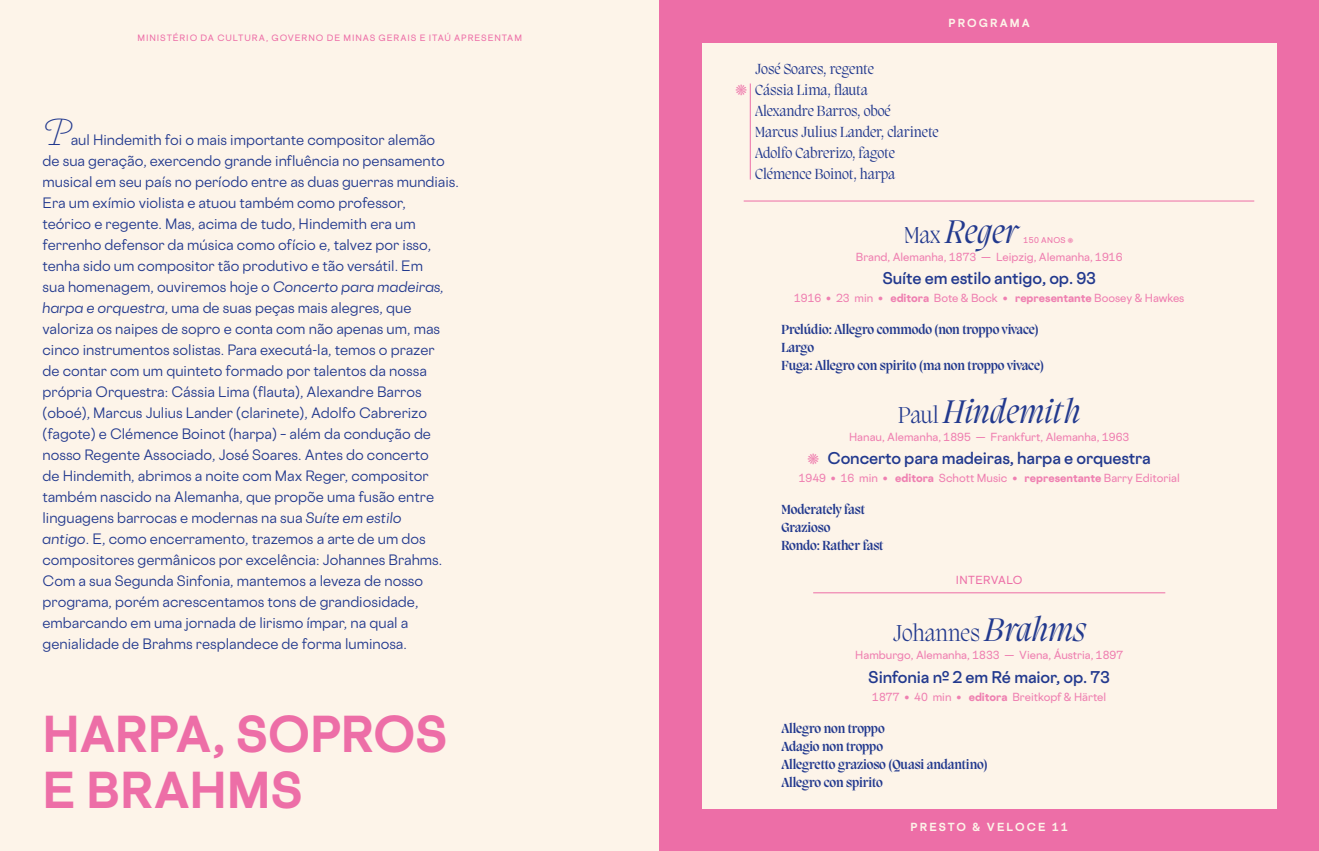
<style>
.page{position:relative;width:1319px;height:851px;background:#fff}
.page>*{position:absolute;margin:0;border:0;box-sizing:border-box;transform-origin:0 0}
.t1{font:700 46.5px/56.1px "Cosmica";letter-spacing:-.005em;color:#ed6ea7}
.t2{font:italic 39px "Marian Text 1554";color:#22398e}
.t3{font:italic 33.45px "Migra";letter-spacing:.02em;color:#22398e}
.t4{font:300 23.55px "Migra";color:#22398e}
.t5{font:600 15.3px "Cosmica";letter-spacing:-.01em;color:#22398e}
.t6{font:15px/21px "Migra";color:#22398e}
.t7{font:600 15px "Migra";color:#ed6ea7}
.t8{font:13.5px/21px "Cosmica";color:#22398e}
.t9{font:600 13.5px/18px "Migra";letter-spacing:-.01em;color:#22398e}
.t10{font:500 10.5px "Cosmica";color:#ef80b1}
.t11{font:700 10.5px "Cosmica";letter-spacing:.2em;color:#fdf4e9}
.t12{font:500 10.5px "Cosmica";letter-spacing:.04em;color:#ed6ea7}
.t13{font:500 8.25px "Cosmica";letter-spacing:.11em;color:#ed6ea7}
.t14{font:500 7.5px "Cosmica";letter-spacing:.04em;color:#ed6ea7}
.s1{font-style:italic}
.s2{font-weight:300;font-style:normal;font-size:23.55px}
.s3{font-family:"Migra";font-weight:600}
.s4{font-weight:400}
.s5{font-weight:800}
.s6{font-family:"Migra";font-size:15px;color:#ed6ea7}
.s7{font-weight:400;font-style:italic;font-size:33.45px}
</style>
<div class="page">
<div style="left:0;top:0;width:680px;height:850px;background:#fdf4e9"></div>
<div style="left:659px;top:0;width:659px;height:850px;background:#ed6ea7"></div>
<div style="left:702px;top:43px;width:574px;height:765px;background:#fdf4e9"></div>
<hr style="left:813px;top:592px;width:352px;height:1px;background:#ed6ea7">
<hr style="left:743px;top:201px;width:510px;height:1px;background:#ed6ea7">
<hr style="left:750px;top:83px;width:1px;height:96px;background:#ed6ea7">
<p class="t13" style="left:137px;top:33px;width:386px">MINISTÉRIO DA CULTURA, GOVERNO DE MINAS GERAIS E ITAÚ APRESENTAM</p>
<h2 class="t2" style="left:43px;top:107px;width:30px">P</h2>
<p class="t8" style="left:43px;top:129px;width:418px;text-indent:28px">aul Hindemith foi o mais importante compositor alemão<br>de sua geração, exercendo grande influência no pensamento musical em seu país no período entre as duas guerras mundiais.<br>Era um exímio violista e atuou também como professor,<br>teórico e regente. Mas, acima de tudo, Hindemith era um ferrenho defensor da música como ofício e, talvez por isso, tenha sido um compositor tão produtivo e tão versátil. Em<br>sua homenagem, ouviremos hoje o <span class="s1">Concerto para madeiras, harpa e orquestra</span>, uma de suas peças mais alegres, que valoriza os naipes de sopro e conta com não apenas um, mas cinco instrumentos solistas. Para executá-la, temos o prazer<br>de contar com um quinteto formado por talentos da nossa própria Orquestra: Cássia Lima (flauta), Alexandre Barros (oboé), Marcus Julius Lander (clarinete), Adolfo Cabrerizo (fagote) e Clémence Boinot (harpa) – além da condução de nosso Regente Associado, José Soares. Antes do concerto<br>de Hindemith, abrimos a noite com Max Reger, compositor também nascido na Alemanha, que propõe uma fusão entre linguagens barrocas e modernas na sua <span class="s1">Suíte em estilo<br>antigo</span>. E, como encerramento, trazemos a arte de um dos compositores germânicos por excelência: Johannes Brahms.<br>Com a sua Segunda Sinfonia, mantemos a leveza de nosso programa, porém acrescentamos tons de grandiosidade, embarcando em uma jornada de lirismo ímpar, na qual a genialidade de Brahms resplandece de forma luminosa.</p>
<h1 class="t1" style="left:43px;top:706px;width:406px">HARPA, SOPROS<br>E BRAHMS</h1>
<p class="t11" style="left:948px;top:17px;width:83px">PROGRAMA</p>
<p class="t7" style="left:735px;top:80px;width:12px">✺</p>
<p class="t6" style="left:755px;top:58px;width:185px">José Soares, regente<br>Cássia Lima, flauta<br>Alexandre Barros, oboé<br>Marcus Julius Lander, clarinete<br>Adolfo Cabrerizo, fagote<br>Clémence Boinot, harpa</p>
<h3 class="t3" style="left:904px;top:209px;width:115px"><span class="s2">Max</span> Reger</h3>
<p class="t14" style="left:1023px;top:236px;width:51px">150 ANOS <span class="s3">✺</span></p>
<p class="t10" style="left:855px;top:251px;width:268px">Brand, Alemanha, 1873 — Leipzig, Alemanha, 1916</p>
<p class="t10" style="left:794px;top:292px;width:392px">1916 • 23 min <span class="s4">•</span> <span class="s5">editora</span> Bote &amp; Bock <span class="s4">•</span> <span class="s5">representante</span> Boosey &amp; Hawkes</p>
<p class="t5" style="left:882px;top:269px;width:215px">Suíte em estilo antigo, op. 93</p>
<p class="t9" style="left:781px;top:320px;width:264px">Prelúdio: Allegro commodo (non troppo vivace)<br>Largo<br>Fuga: Allegro con spirito (ma non troppo vivace)</p>
<h3 class="t3" style="left:898px;top:388px;width:184px"><span class="s2">Paul</span> Hindemith</h3>
<p class="t10" style="left:849px;top:430px;width:282px">Hanau, Alemanha, 1895 — Frankfurt, Alemanha, 1963</p>
<p class="t10" style="left:798px;top:471px;width:382px">1949 • 16 min <span class="s4">•</span> <span class="s5">editora</span> Schott Music <span class="s4">•</span> <span class="s5">representante</span> Barry Editorial</p>
<p class="t5" style="left:807px;top:448px;width:344px"><span class="s6">✺</span> Concerto para madeiras, harpa e orquestra</p>
<p class="t9" style="left:781px;top:500px;width:104px">Moderately fast<br>Grazioso<br>Rondo: Rather fast</p>
<p class="t12" style="left:955px;top:573px;width:68px">INTERVALO</p>
<h3 class="t4" style="left:892px;top:616px;width:194px">Johannes <span class="s7">Brahms</span></h3>
<p class="t10" style="left:855px;top:648px;width:269px">Hamburgo, Alemanha, 1833 — Viena, Áustria, 1897</p>
<p class="t10" style="left:872px;top:690px;width:235px">1877 • 40 min <span class="s4">•</span> <span class="s5">editora</span> Breitkopf &amp; Härtel</p>
<p class="t5" style="left:868px;top:667px;width:243px">Sinfonia nº 2 em Ré maior, op. 73</p>
<p class="t9" style="left:781px;top:718px;width:207px">Allegro non troppo<br>Adagio non troppo<br>Allegretto grazioso (Quasi andantino)<br>Allegro con spirito</p>
<p class="t11" style="left:910px;top:820px;width:159px">PRESTO &amp; VELOCE 11</p>
</div>
